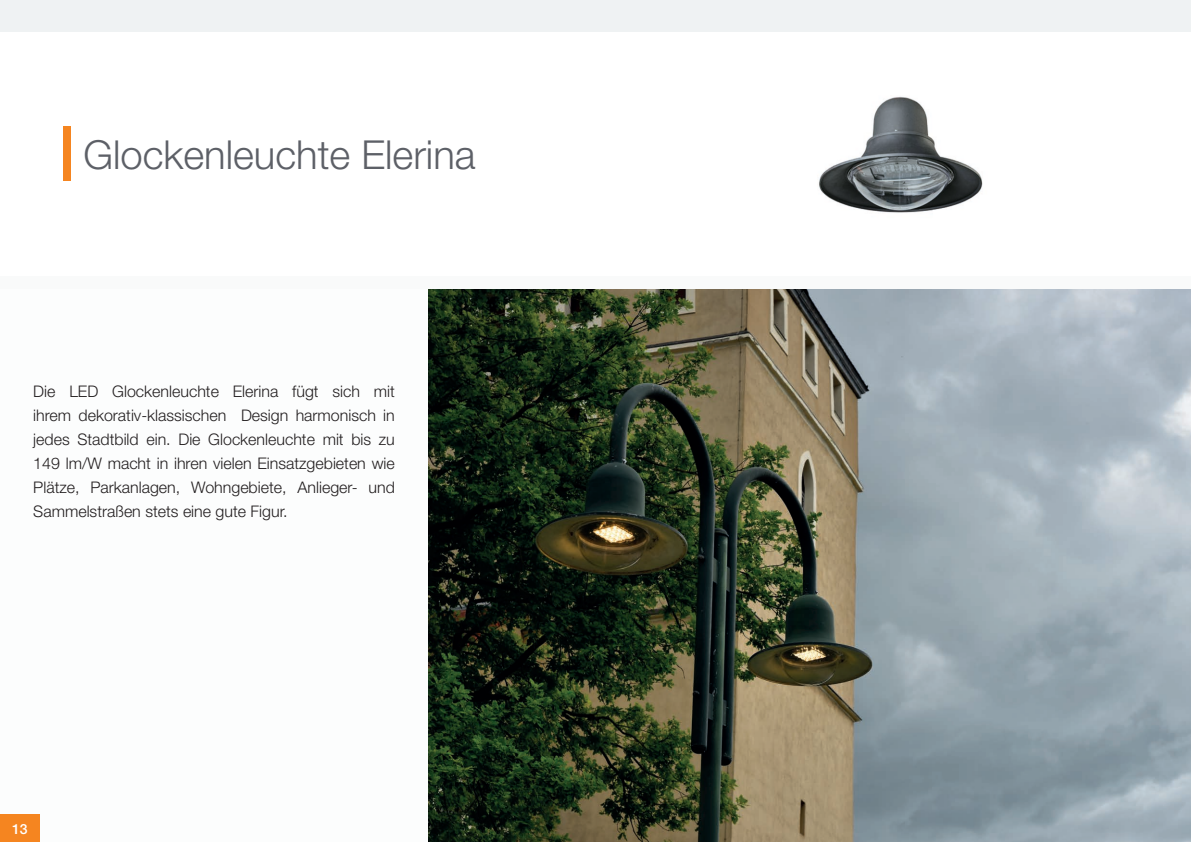
<style>
.page{position:relative;width:1191px;height:842px;background:#fff}
.page>*{position:absolute;margin:0;border:0;box-sizing:border-box;transform-origin:0 0}
.t1{font:300 40px "Helvetica Neue";color:#5d6067}
.t2{font:300 16px/24px "Helvetica Neue";color:#231f20;text-align:justify}
.t3{font:500 14px "Helvetica Neue";color:#fff}
</style>
<div class="page">
<div style="left:64px;top:127px;width:7px;height:54px;background:#f58520"></div>
<div style="left:0;top:0;width:1191px;height:31px;background:#eff2f3"></div>
<div style="left:0;top:814px;width:40px;height:28px;background:#f58520"></div>
<img style="left:819px;top:96px;width:164px;height:117px">
<img style="left:428px;top:289px;width:763px;height:553px">
<div style="left:0;top:276px;width:1191px;height:13px;background:#f9fafa"></div>
<p class="t1" style="left:83px;top:130px;width:393px">Glockenleuchte Elerina</p>
<p class="t2" style="left:33px;top:379px;width:363px">Die LED Glockenleuchte Elerina fügt sich mit ihrem dekorativ-klassischen Design harmonisch in jedes Stadtbild ein. Die Glockenleuchte mit bis zu 149 lm/W macht in ihren vielen Einsatzgebieten wie Plätze, Parkanlagen, Wohngebiete, Anlieger- und Sammelstraßen stets eine gute Figur.</p>
<p class="t3" style="left:12px;top:820px;width:17px">13</p>
</div>
